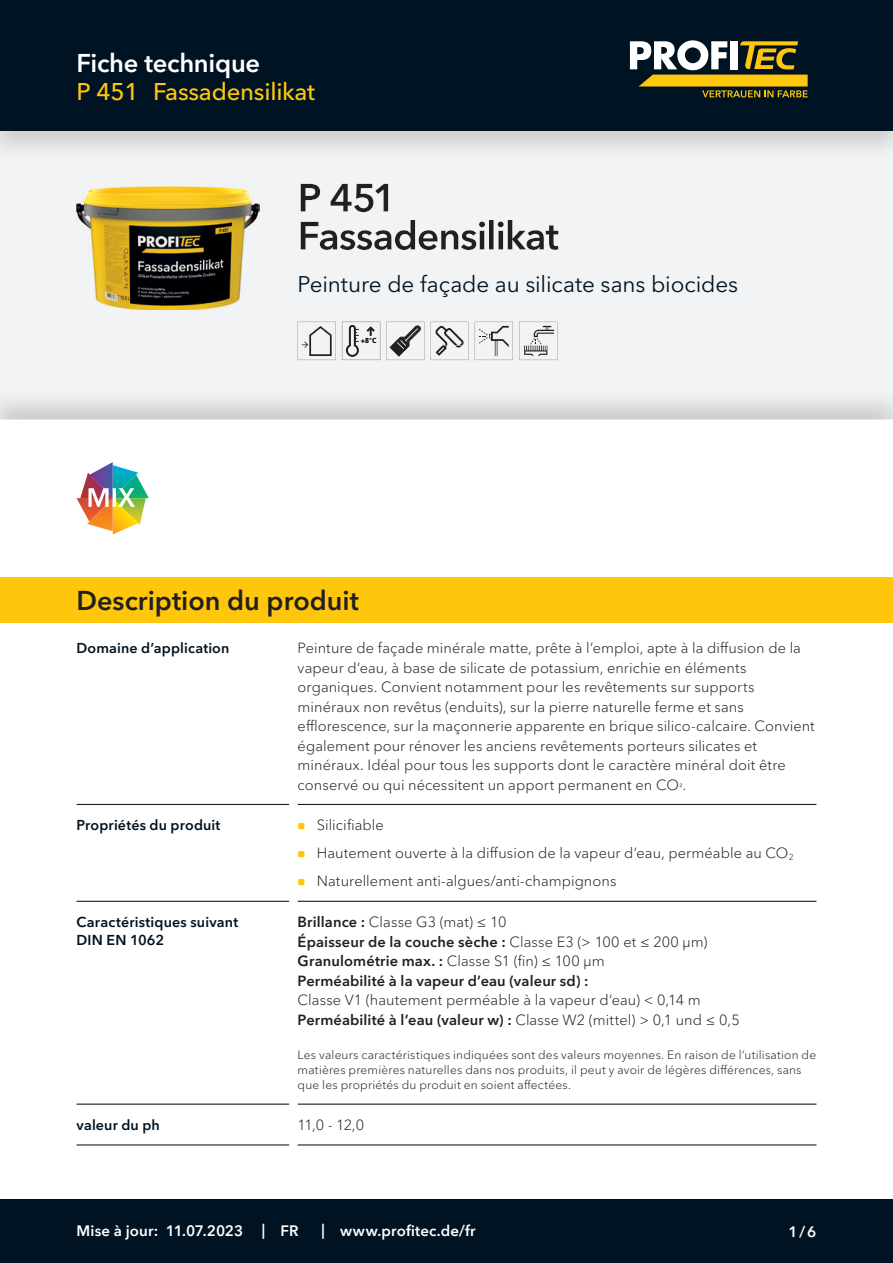
<style>
.page{position:relative;width:893px;height:1263px;background:#fff}
.page>*{position:absolute;margin:0;border:0;box-sizing:border-box;transform-origin:0 0}
.CB_AF_Kapitel_Uebers{font:600 27px "Avenir Next Cyr";color:#231f20}
.CB_AF_Kopf_TM{font:600 25.5px "Avenir Next Cyr";letter-spacing:-.01em;color:#fff}
.CB_AF_Kopf_Produktna{font:500 24px "Avenir Next Cyr";letter-spacing:-.01em;color:#fec70c}
.t1{font:22.5px "Avenir Next Cyr";letter-spacing:-.005em;color:#001322}
.CB_AF_Fuss_Stand_lin{font:600 15px "Avenir Next Cyr";letter-spacing:.01em;color:#fff}
.CB_AF_Text_Standard{font:300 14.7px/19.5px "Avenir Next Cyr";letter-spacing:.005em;color:#231f20}
.CB_AF_Abschnitt_Uebe{font:600 14.25px/18px "Avenir Next Cyr";letter-spacing:.01em;color:#001322}
.CB_AF_Text_Standard-2{font:300 12px/15px "Avenir Next Cyr";letter-spacing:.015em;color:#231f20}
.t2{font:900 7.35px "Frutiger LT";color:#000}
.s1{font-weight:400}
.s2{font-weight:600}
</style>
<div class="page">
<div style="left:0;top:0;width:893px;height:131px;background:#001322"></div>
<div style="left:0;top:1199px;width:893px;height:64px;background:#001322"></div>
<svg style="left:630px;top:40px;width:178px;height:58px"></svg>
<hr style="left:77px;top:804px;width:212px;height:1px;background:#231f20">
<hr style="left:298px;top:804px;width:518px;height:1px;background:#231f20">
<hr style="left:77px;top:901px;width:212px;height:1px;background:#231f20">
<hr style="left:298px;top:901px;width:518px;height:1px;background:#231f20">
<hr style="left:77px;top:1103px;width:212px;height:2px;background:#231f20">
<hr style="left:298px;top:1103px;width:518px;height:2px;background:#231f20">
<hr style="left:77px;top:1144px;width:212px;height:1px;background:#231f20">
<hr style="left:298px;top:1144px;width:518px;height:1px;background:#231f20">
<div style="left:0;top:577px;width:893px;height:46px;background:#fec70c"></div>
<div style="left:0;top:122px;width:893px;height:303px;background:#231f20;opacity:.2"></div>
<img style="left:113px;top:465px;width:25px;height:69px">
<img style="left:93px;top:462px;width:20px;height:11px">
<img style="left:80px;top:473px;width:33px;height:25px">
<img style="left:113px;top:475px;width:36px;height:23px">
<img style="left:113px;top:498px;width:33px;height:27px">
<img style="left:87px;top:522px;width:26px;height:9px">
<img style="left:77px;top:498px;width:36px;height:24px">
<svg style="left:88px;top:488px;width:47px;height:19px"></svg>
<p class="CB_AF_Kopf_TM" style="left:77px;top:47px;width:185px">Fiche technique</p>
<p class="CB_AF_Kopf_Produktna" style="left:77px;top:78px;width:64px">P 451</p>
<p class="CB_AF_Kopf_Produktna" style="left:153px;top:78px;width:163px">Fassadensilikat</p>
<h3 class="t1" style="left:298px;top:271px;width:442px">Peinture de façade au silicate sans biocides</h3>
<p class="t2" style="left:361px;top:336px;width:17px">+8<span class="s1">°</span>C</p>
<p class="CB_AF_Kapitel_Uebers" style="left:77px;top:584px;width:284px">Description du produit</p>
<p class="CB_AF_Abschnitt_Uebe" style="left:77px;top:639px;width:154px">Domaine d’application</p>
<p class="CB_AF_Text_Standard" style="left:298px;top:638px;width:519px">Peinture de façade minérale matte, prête à l’emploi, apte à la diffusion de la vapeur d’eau, à base de silicate de potassium, enrichie en éléments organiques. Convient notamment pour les revêtements sur supports minéraux non revêtus (enduits), sur la pierre naturelle ferme et sans efflorescence, sur la maçonnerie apparente en brique silico-calcaire. Convient également pour rénover les anciens revêtements porteurs silicates et minéraux. Idéal pour tous les supports dont le caractère minéral doit être conservé ou qui nécessitent un apport permanent en CO<sub>²</sub>.</p>
<p class="CB_AF_Abschnitt_Uebe" style="left:77px;top:816px;width:145px">Propriétés du produit</p>
<p class="CB_AF_Text_Standard" style="left:317px;top:815px;width:69px">Silicifiable</p>
<p class="CB_AF_Text_Standard" style="left:317px;top:843px;width:478px">Hautement ouverte à la diffusion de la vapeur d’eau, perméable au CO<sub>2</sub></p>
<p class="CB_AF_Text_Standard" style="left:317px;top:871px;width:301px">Naturellement anti-algues/anti-champignons</p>
<p class="CB_AF_Abschnitt_Uebe" style="left:77px;top:913px;width:163px">Caractéristiques suivant<br>DIN EN 1062</p>
<p class="CB_AF_Text_Standard" style="left:298px;top:912px;width:444px"><span class="s2">Brillance :</span> Classe G3 (mat) ≤ 10<br><span class="s2">Épaisseur de la couche sèche :</span> Classe E3 (&gt; 100 et ≤ 200 µm)<br><span class="s2">Granulométrie max. :</span> Classe S1 (fin) ≤ 100 µm<br><span class="s2">Perméabilité à la vapeur d’eau (valeur sd) :<br></span>Classe V1 (hautement perméable à la vapeur d’eau) &lt; 0,14 m <span class="s2">Perméabilité à l’eau (valeur w) :</span> Classe W2 (mittel) &gt; 0,1 und ≤ 0,5</p>
<p class="CB_AF_Text_Standard-2" style="left:298px;top:1047px;width:520px">Les valeurs caractéristiques indiquées sont des valeurs moyennes. En raison de l’utilisation de matières premières naturelles dans nos produits, il peut y avoir de légères différences, sans que les propriétés du produit en soient affectées.</p>
<p class="CB_AF_Abschnitt_Uebe" style="left:77px;top:1116px;width:85px">valeur du ph</p>
<p class="CB_AF_Text_Standard" style="left:298px;top:1115px;width:68px">11,0 - 12,0</p>
<p class="CB_AF_Fuss_Stand_lin" style="left:77px;top:1222px;width:83px">Mise à jour:</p>
<p class="CB_AF_Fuss_Stand_lin" style="left:166px;top:1222px;width:79px">11.07.2023</p>
<p class="CB_AF_Fuss_Stand_lin" style="left:262px;top:1221px;width:5px">|</p>
<p class="CB_AF_Fuss_Stand_lin" style="left:281px;top:1222px;width:20px">FR</p>
<p class="CB_AF_Fuss_Stand_lin" style="left:321px;top:1221px;width:5px">|</p>
<p class="CB_AF_Fuss_Stand_lin" style="left:340px;top:1222px;width:137px">www.profitec.de/fr</p>
<p class="CB_AF_Fuss_Stand_lin" style="left:788px;top:1222px;width:29px">1/6</p>
</div>
